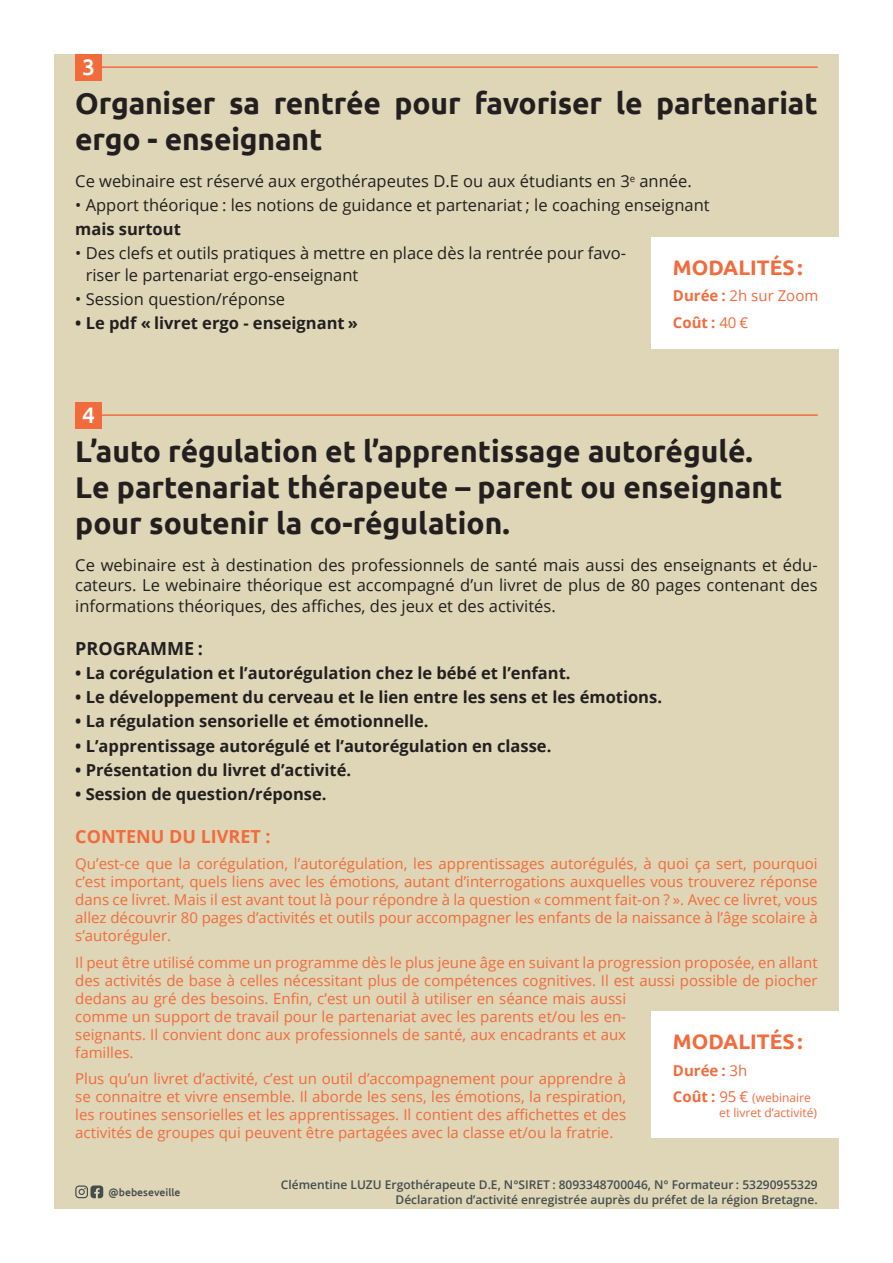
<style>
.page{position:relative;width:893px;height:1263px;background:#fff}
.page>*{position:absolute;margin:0;border:0;box-sizing:border-box;transform-origin:0 0}
.t1{font:700 30px/36px "Ubuntu";color:#231f20}
.t2{font:500 22.5px "Ubuntu";color:#fff}
.t3{font:700 21px "Ubuntu";color:#f26b3d}
.t4{font:700 18px "Open Sans";color:#f26b3d}
.t5{font:700 18px "Open Sans";color:#231f20}
.t6{font:16.5px/21.6px "Open Sans";color:#231f20}
.t7{font:700 16.5px "Open Sans";color:#231f20}
.t8{font:15px/18px "Open Sans";color:#f26b3d;text-align:justify}
.t9{font:700 15px "Open Sans";color:#f26b3d}
.t10{font:600 12px/14.4px "Open Sans";color:#444c4e;text-align:right}
.t11{font:12px/14.4px "Open Sans";color:#f26b3d}
.t12{font:500 10.5px "Ubuntu";color:#444c4e}
.s1{font-weight:700}
.s2{font-weight:400}
.s3{font-weight:700;font-size:15px}
.s4{font-size:15px}
</style>
<div class="page">
<div style="left:54px;top:54px;width:785px;height:1155px;background:#ded6b6"></div>
<svg style="left:75px;top:1185px;width:28px;height:13px"></svg>
<div style="left:652px;top:237px;width:241px;height:112px;background:#fff"></div>
<div style="left:652px;top:1012px;width:241px;height:126px;background:#fff"></div>
<div style="left:75px;top:402px;width:27px;height:26px;background:#f26b3d"></div>
<hr style="left:88px;top:414px;width:730px;height:2px;background:#f26b3d">
<div style="left:75px;top:54px;width:27px;height:26px;background:#f26b3d"></div>
<hr style="left:88px;top:66px;width:730px;height:2px;background:#f26b3d">
<h2 class="t2" style="left:82px;top:53px;width:14px">3</h2>
<h1 class="t1" style="left:75px;top:85px;width:744px">Organiser sa rentrée pour favoriser le partenariat ergo - enseignant</h1>
<p class="t6" style="left:75px;top:170px;width:618px">Ce webinaire est réservé aux ergothérapeutes D.E ou aux étudiants en 3<sup>e</sup> année.</p>
<p class="t6" style="left:75px;top:194px;width:636px">• Apport théorique : les notions de guidance et partenariat ; le coaching enseignant</p>
<p class="t7" style="left:75px;top:218px;width:107px">mais surtout</p>
<p class="t6" style="left:86px;top:242px;width:542px;text-indent:-10px">• Des clefs et outils pratiques à mettre en place dès la rentrée pour favo&shy;riser le partenariat ergo-enseignant</p>
<p class="t6" style="left:75px;top:288px;width:211px">• Session question/réponse</p>
<p class="t7" style="left:75px;top:311px;width:284px">• Le pdf « livret ergo - enseignant »</p>
<h3 class="t3" style="left:673px;top:254px;width:131px">MODALITÉS:</h3>
<p class="t8" style="left:673px;top:282px;width:147px;line-height:26.5px"><span class="s1">Durée :</span> 2h sur Zoom<br><span class="s1">Coût :</span> 40 €</p>
<h2 class="t2" style="left:82px;top:401px;width:14px">4</h2>
<h1 class="t1" style="left:75px;top:433px;width:709px">L’auto régulation et l’apprentissage autorégulé.<br>Le partenariat thérapeute – parent ou enseignant pour soutenir la co-régulation.</h1>
<p class="t6" style="left:75px;top:555px;width:744px;line-height:19.8px">Ce webinaire est à destination des professionnels de santé mais aussi des enseignants et édu&shy;cateurs. Le webinaire théorique est accompagné d’un livret de plus de 80 pages contenant des</p>
<p class="t6" style="left:75px;top:595px;width:482px">informations théoriques, des affiches, des jeux et des activités.</p>
<p class="t5" style="left:75px;top:636px;width:129px">PROGRAMME :</p>
<p class="t7" style="left:75px;top:662px;width:497px">• La corégulation et l’autorégulation chez le bébé et l’enfant.</p>
<p class="t7" style="left:75px;top:686px;width:588px">• Le développement du cerveau et le lien entre les sens et les émotions.</p>
<p class="t7" style="left:75px;top:710px;width:355px">• La régulation sensorielle et émotionnelle.</p>
<p class="t7" style="left:75px;top:734px;width:478px">• L’apprentissage autorégulé et l’autorégulation en classe.</p>
<p class="t7" style="left:75px;top:758px;width:277px">• Présentation du livret d’activité.</p>
<p class="t7" style="left:75px;top:782px;width:253px">• Session de question/réponse.</p>
<p class="t4" style="left:75px;top:823px;width:197px">CONTENU DU LIVRET :</p>
<p class="t8" style="left:75px;top:854px;width:744px">Qu’est-ce que la corégulation, l’autorégulation, les apprentissages autorégulés, à quoi ça sert, pourquoi c’est important, quels liens avec les émotions, autant d’interrogations auxquelles vous trouverez réponse dans ce livret. Mais il est avant tout là pour répondre à la question « comment fait-on ? ». Avec ce livret, vous allez découvrir 80 pages d’activités et outils pour accompagner les enfants de la naissance à l’âge scolaire à s’autoréguler.</p>
<p class="t8" style="left:75px;top:953px;width:744px;text-align:left">Il peut être utilisé comme un programme dès le plus jeune âge en suivant la progression proposée, en allant des activités de base à celles nécessitant plus de compétences cognitives. Il est aussi possible de piocher dedans au gré des besoins. Enfin, c’est un outil à utiliser en séance mais aussi<br>comme un support de travail pour le partenariat avec les parents et/ou les en-<br>seignants. Il convient donc aux professionnels de santé, aux encadrants et aux<br>familles.</p>
<p class="t8" style="left:75px;top:1069px;width:552px">Plus qu’un livret d’activité, c’est un outil d’accompagnement pour apprendre à se connaitre et vivre ensemble. Il aborde les sens, les émotions, la respiration, les routines sensorielles et les apprentissages. Il contient des affichettes et des activités de groupes qui peuvent être partagées avec la classe et/ou la fratrie.</p>
<h3 class="t3" style="left:673px;top:1029px;width:131px">MODALITÉS:</h3>
<p class="t9" style="left:673px;top:1060px;width:76px">Durée : <span class="s2">3h</span></p>
<p class="t11" style="left:719px;top:1090px;width:99px;text-indent:-46px"><span class="s3">Coût :</span> <span class="s4">95 €</span> (webinaire et livret d’activité)</p>
<p class="t12" style="left:109px;top:1185px;width:74px">@bebeseveille</p>
<p class="t10" style="left:281px;top:1177px;width:538px">Clémentine LUZU Ergothérapeute D.E, N°SIRET : 8093348700046, N° Formateur : 53290955329<br>Déclaration d’activité enregistrée auprès du préfet de la région Bretagne.</p>
</div>
